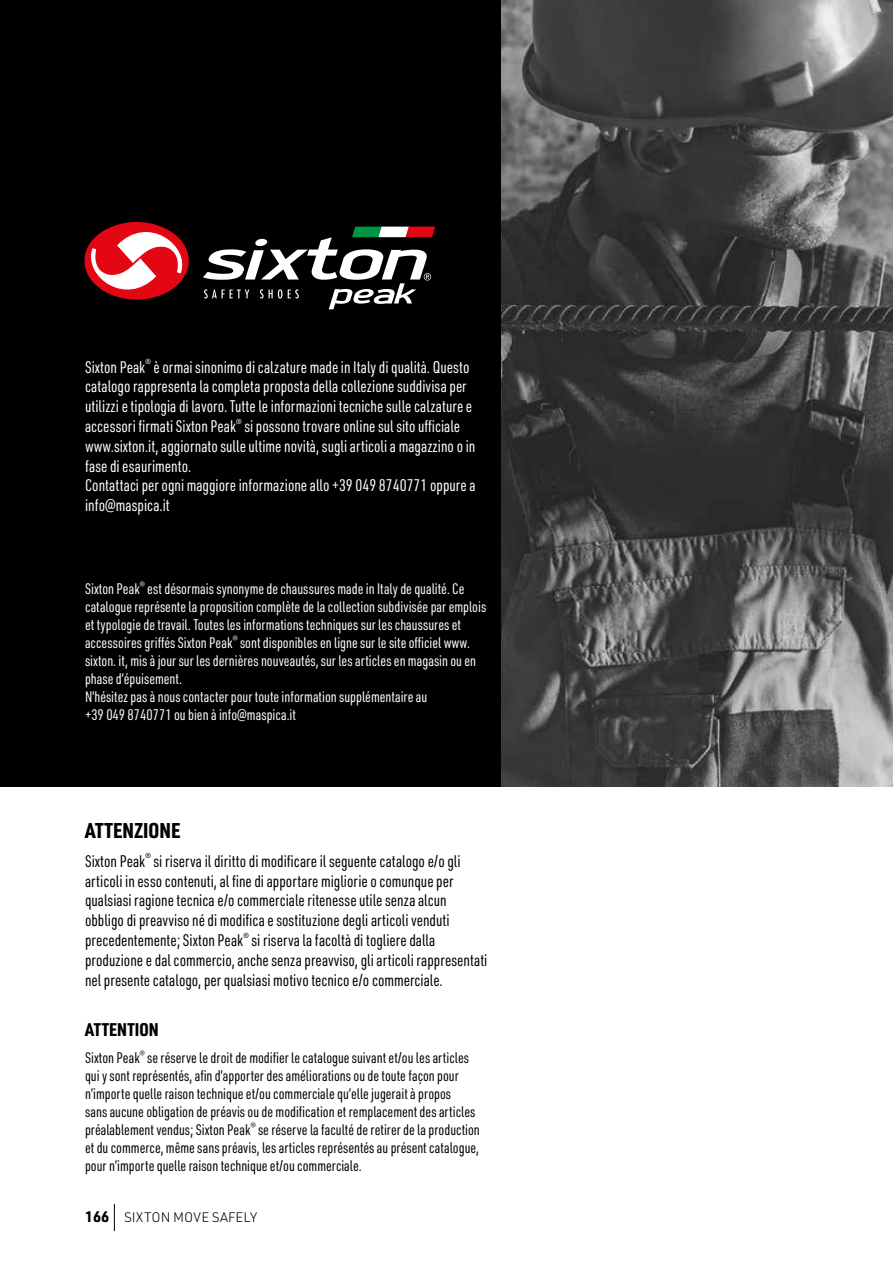
<style>
.page{position:relative;width:893px;height:1263px;background:#fff}
.page>*{position:absolute;margin:0;border:0;box-sizing:border-box;transform-origin:0 0}
.t1{font:900 21px "URWDIN Cond";color:#000}
.t2{font:900 18px "URWDIN Cond";letter-spacing:.005em;color:#000}
.t3{font:16.5px/19.8px "URWDIN Cond";color:#000}
.t4{font:16.5px/19.8px "URWDIN Cond";color:#fff}
.t5{font:15px/18px "URWDIN Cond";color:#000}
.t6{font:15px/18px "URWDIN Cond";color:#fff}
.t7{font:300 13.5px "URWDIN";color:#000}
.s1{font-weight:700;font-size:15px}
</style>
<div class="page">
<svg style="left:114px;top:1204px;width:1px;height:27px"></svg>
<div style="left:0;top:0;width:893px;height:787px;background:#000"></div>
<img style="left:502px;top:0;width:391px;height:787px">
<svg style="left:84px;top:222px;width:105px;height:78px"></svg>
<svg style="left:203px;top:226px;width:232px;height:83px"></svg>
<p class="t4" style="left:85px;top:356px;width:392px">Sixton Peak<sup>®</sup> è ormai sinonimo di calzature made in Italy di qualità. Questo catalogo rappresenta la completa proposta della collezione suddivisa per utilizzi e tipologia di lavoro. Tutte le informazioni tecniche sulle calzature e accessori firmati Sixton Peak<sup>®</sup> si possono trovare online sul sito ufficiale www.sixton.it, aggiornato sulle ultime novità, sugli articoli a magazzino o in fase di esaurimento.<br>Contattaci per ogni maggiore informazione allo +39 049 8740771 oppure a info@maspica.it</p>
<p class="t6" style="left:85px;top:579px;width:403px">Sixton Peak<sup>®</sup> est désormais synonyme de chaussures made in Italy de qualité. Ce catalogue représente la proposition complète de la collection subdivisée par emplois et typologie de travail. Toutes les informations techniques sur les chaussures et accessoires griffés Sixton Peak<sup>®</sup> sont disponibles en ligne sur le site officiel www. sixton. it, mis à jour sur les dernières nouveautés, sur les articles en magasin ou en phase d’épuisement.<br>N’hésitez pas à nous contacter pour toute information supplémentaire au<br>+39 049 8740771 ou bien à info@maspica.it</p>
<h1 class="t1" style="left:85px;top:816px;width:97px">ATTENZIONE</h1>
<p class="t3" style="left:85px;top:850px;width:404px">Sixton Peak<sup>®</sup> si riserva il diritto di modificare il seguente catalogo e/o gli articoli in esso contenuti, al fine di apportare migliorie o comunque per qualsiasi ragione tecnica e/o commerciale ritenesse utile senza alcun obbligo di preavviso né di modifica e sostituzione degli articoli venduti precedentemente; Sixton Peak<sup>®</sup> si riserva la facoltà di togliere dalla produzione e dal commercio, anche senza preavviso, gli articoli rappresentati nel presente catalogo, per qualsiasi motivo tecnico e/o commerciale.</p>
<p class="t2" style="left:85px;top:1017px;width:75px">ATTENTION</p>
<p class="t5" style="left:85px;top:1049px;width:396px">Sixton Peak<sup>®</sup> se réserve le droit de modifier le catalogue suivant et/ou les articles qui y sont représentés, afin d’apporter des améliorations ou de toute façon pour n’importe quelle raison technique et/ou commerciale qu’elle jugerait à propos<br>sans aucune obligation de préavis ou de modification et remplacement des articles préalablement vendus; Sixton Peak<sup>®</sup> se réserve la faculté de retirer de la production et du commerce, même sans préavis, les articles représentés au présent catalogue, pour n’importe quelle raison technique et/ou commerciale.</p>
<p class="t7" style="left:85px;top:1209px;width:174px"><span class="s1">166</span> SIXTON MOVE SAFELY</p>
</div>
